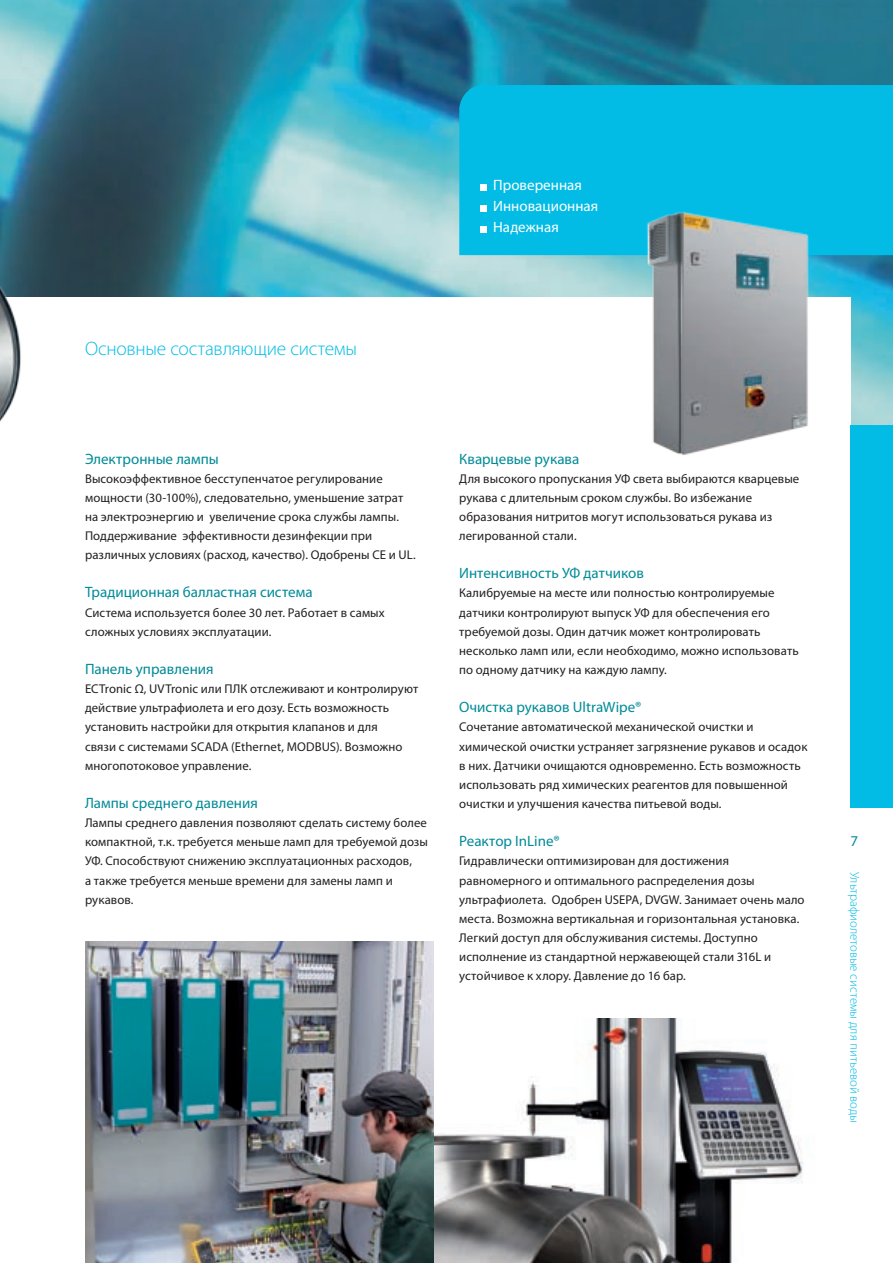
<style>
.page{position:relative;width:893px;height:1263px;background:#fff}
.page>*{position:absolute;margin:0;border:0;box-sizing:border-box;transform-origin:0 0}
.t1{font:300 19.5px "Myriad Pro";letter-spacing:-.01em;color:#02bce5}
.t2{font:15px "Myriad Pro";color:#008b98}
.t3{font:15px/21px "Myriad Pro";color:#fff}
.t4{font:12.75px/19.2px "Myriad Pro";letter-spacing:.01em;color:#231f20}
.t5{font:300 12.75px "Myriad Pro";letter-spacing:.005em;color:#02bce5}
</style>
<div class="page">
<img style="left:0;top:0;width:893px;height:297px">
<div style="left:850px;top:425px;width:43px;height:383px;background:#02bce5"></div>
<img style="left:434px;top:1018px;width:369px;height:245px">
<img style="left:85px;top:942px;width:349px;height:321px">
<div style="left:459px;top:85px;width:434px;height:170px;background:#02bce5"></div>
<div style="left:480px;top:184px;width:7px;height:6px;background:#fff"></div>
<div style="left:480px;top:205px;width:7px;height:6px;background:#fff"></div>
<div style="left:480px;top:226px;width:7px;height:6px;background:#fff"></div>
<img style="left:0;top:117px;width:107px;height:305px">
<img style="left:540px;top:190px;width:353px;height:265px">
<p class="t3" style="left:493px;top:175px;width:107px">Проверенная<br>Инновационная<br>Надежная</p>
<h1 class="t1" style="left:85px;top:338px;width:274px">Основные составляющие системы</h1>
<p class="t2" style="left:85px;top:450px;width:135px">Электронные лампы</p>
<p class="t4" style="left:85px;top:469px;width:332px">Высокоэффективное бесступенчатое регулирование мощности (30-100%), следовательно, уменьшение затрат на электроэнергию и увеличение срока службы лампы.<br>Поддерживание эффективности дезинфекции при различных условиях (расход, качество). Одобрены CE и UL.</p>
<p class="t2" style="left:85px;top:584px;width:229px">Традиционная балластная система</p>
<p class="t4" style="left:85px;top:603px;width:301px">Система используется более 30 лет. Работает в самых сложных условиях эксплуатации.</p>
<p class="t2" style="left:85px;top:661px;width:130px">Панель управления</p>
<p class="t4" style="left:85px;top:679px;width:335px">ECTronic Ω, UVTronic или ПЛК отслеживают и контролируют действие ультрафиолета и его дозу. Есть возможность установить настройки для открытия клапанов и для<br>связи с системами SCADA (Ethernet, MODBUS). Возможно многопотоковое управление.</p>
<p class="t2" style="left:85px;top:795px;width:174px">Лампы среднего давления</p>
<p class="t4" style="left:85px;top:813px;width:344px">Лампы среднего давления позволяют сделать систему более компактной, т.к. требуется меньше ламп для требуемой дозы УФ. Способствуют снижению эксплуатационных расходов,<br>а также требуется меньше времени для замены ламп и рукавов.</p>
<p class="t2" style="left:459px;top:450px;width:122px">Кварцевые рукава</p>
<p class="t4" style="left:459px;top:469px;width:342px">Для высокого пропускания УФ света выбираются кварцевые рукава с длительным сроком службы. Во избежание образования нитритов могут использоваться рукава из легированной стали.</p>
<p class="t2" style="left:459px;top:565px;width:186px">Интенсивность УФ датчиков</p>
<p class="t4" style="left:459px;top:584px;width:341px">Калибруемые на месте или полностью контролируемые датчики контролируют выпуск УФ для обеспечения его требуемой дозы. Один датчик может контролировать несколько ламп или, если необходимо, можно использовать по одному датчику на каждую лампу.</p>
<p class="t2" style="left:459px;top:699px;width:184px">Очистка рукавов UltraWipe®</p>
<p class="t4" style="left:459px;top:718px;width:350px">Сочетание автоматической механической очистки и химической очистки устраняет загрязнение рукавов и осадок в них. Датчики очищаются одновременно. Есть возможность использовать ряд химических реагентов для повышенной очистки и улучшения качества питьевой воды.</p>
<p class="t2" style="left:459px;top:833px;width:102px">Реактор InLine®</p>
<p class="t4" style="left:459px;top:852px;width:347px">Гидравлически оптимизирован для достижения равномерного и оптимального распределения дозы ультрафиолета. Одобрен USEPA, DVGW. Занимает очень мало места. Возможна вертикальная и горизонтальная установка.<br>Легкий доступ для обслуживания системы. Доступно исполнение из стандартной нержавеющей стали 316L и устойчивое к хлору. Давление до 16 бар.</p>
<p class="t2" style="left:850px;top:833px;width:9px">7</p>
<p class="t5" style="left:862px;top:872px;width:253px;rotate:90deg">Ультрафиолетовые системы для питьевой воды</p>
</div>
